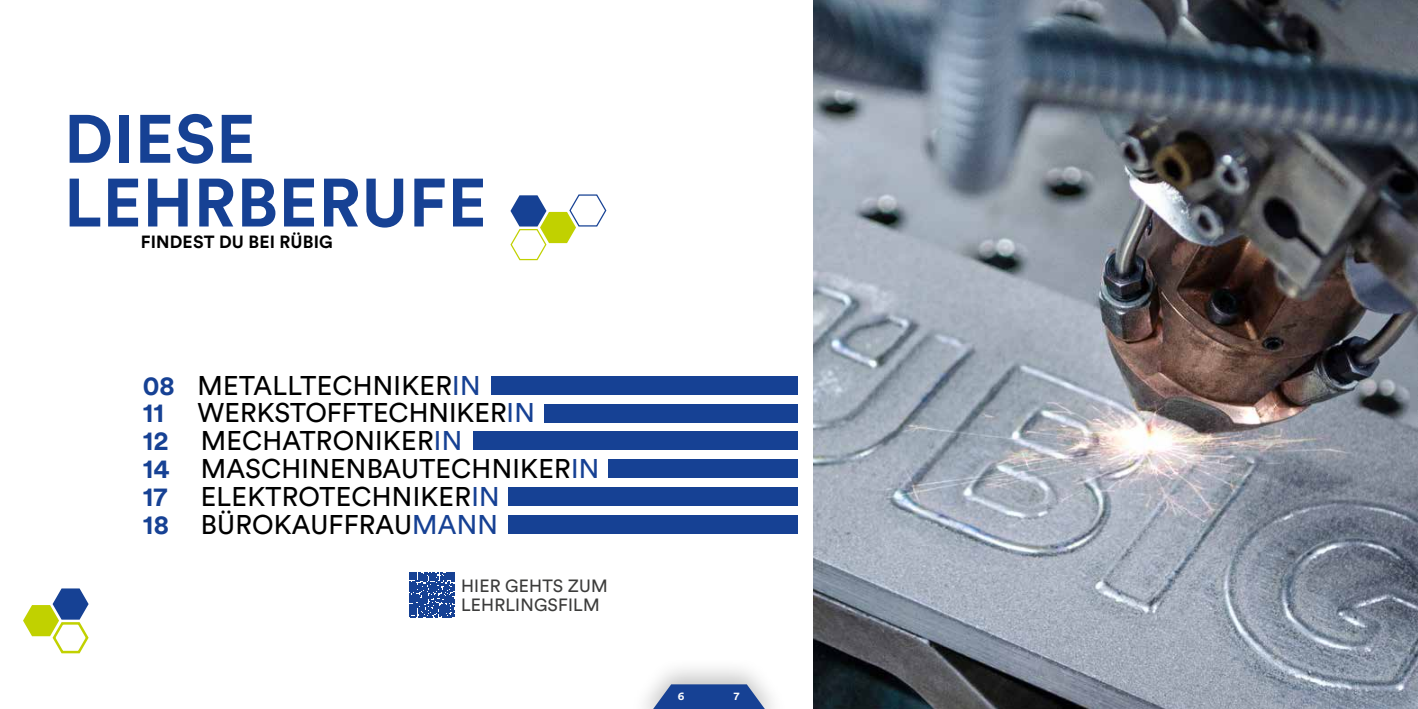
<style>
.page{position:relative;width:1418px;height:709px;background:#fff}
.page>*{position:absolute;margin:0;border:0;box-sizing:border-box;transform-origin:0 0}
.t1{font:700 67.5px/63.8px "Circular Pro";letter-spacing:.01em;color:#164194}
.t2{font:26.88px/27.9px "Circular Pro";letter-spacing:.01em;color:#000}
.t3{font:17.62px/18.6px "Circular Pro";letter-spacing:.01em;color:#3c3c3b}
.t4{font:700 17.5px "Circular Pro";letter-spacing:.01em;color:#000}
.t5{font:700 11.25px "Circular Pro";color:#fff}
.s1{font-weight:700;color:#164194}
.s2{color:#164194}
</style>
<div class="page">
<div style="left:491px;top:376px;width:306px;height:19px;background:#164194"></div>
<div style="left:544px;top:403px;width:253px;height:19px;background:#164194"></div>
<div style="left:473px;top:431px;width:324px;height:19px;background:#164194"></div>
<div style="left:608px;top:459px;width:189px;height:19px;background:#164194"></div>
<div style="left:508px;top:487px;width:289px;height:19px;background:#164194"></div>
<img style="left:813px;top:0;width:604px;height:709px">
<div style="left:507px;top:515px;width:290px;height:19px;background:#164194"></div>
<svg style="left:510px;top:194px;width:97px;height:67px"></svg>
<svg style="left:23px;top:588px;width:66px;height:66px"></svg>
<svg style="left:409px;top:572px;width:45px;height:45px;background:#3459a1"></svg>
<div style="left:628px;top:657px;width:161px;height:52px;background:#000;opacity:.24"></div>
<svg style="left:645px;top:684px;width:128px;height:25px;background:#5170ac"></svg>
<h1 class="t1" style="left:64px;top:104px;width:424px">DIESE<br>LEHRBERUFE</h1>
<p class="t4" style="left:141px;top:229px;width:194px">FINDEST DU BEI RÜBIG</p>
<p class="t2" style="left:143px;top:370px;width:458px"><span class="s1">08</span> METALLTECHNIKER<span class="s2">IN<br></span><span class="s1">11</span> WERKSTOFFTECHNIKER<span class="s2">IN<br></span><span class="s1">12</span> MECHATRONIKER<span class="s2">IN<br></span><span class="s1">14</span> MASCHINENBAUTECHNIKER<span class="s2">IN<br></span><span class="s1">17</span> ELEKTROTECHNIKER<span class="s2">IN<br></span><span class="s1">18</span> BÜROKAUFFRAU<span class="s2">MANN</span></p>
<p class="t3" style="left:461px;top:576px;width:148px">HIER GEHTS ZUM<br>LEHRLINGSFILM</p>
<p class="t5" style="left:677px;top:688px;width:8px">6</p>
<p class="t5" style="left:734px;top:688px;width:7px">7</p>
</div>
